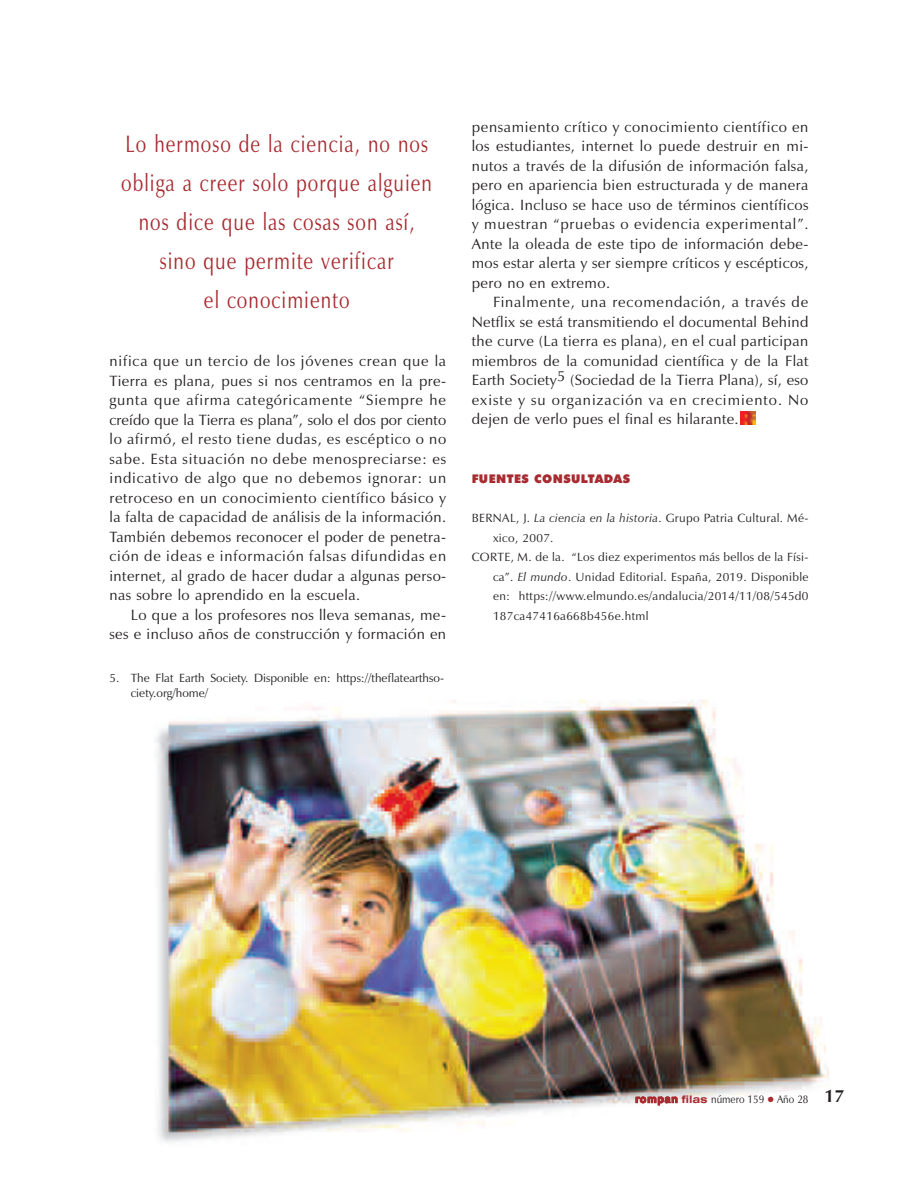
<style>
.page{position:relative;width:918px;height:1188px;background:#fff}
.page>*{position:absolute;margin:0;border:0;box-sizing:border-box;transform-origin:0 0}
.t1{font:24px/39px "Zapf Humanist 601 BT";letter-spacing:.055em;color:#a72b30;text-align:center;scale:.8 1}
.t2{font:15px/19.5px "Zapf Humanist 601 BT";letter-spacing:.025em;color:#231f20;text-align:justify}
.t3{font:12px "Zapf Humanist 601 BT";letter-spacing:.025em;color:#231f20}
.t4{font:12px/15px "Zapf Humanist 601 BT";color:#231f20}
.t5{font:900 12px "Futura BT";letter-spacing:.035em;color:#a72b30}
.t6{font:11.25px "Zapf Humanist 601 BT";color:#231f20;scale:.9 1}
.s1{font-style:italic}
.s2{font-family:"Swiss 721 BT Bold Outline";font-size:10.5px;color:#a72b30}
.s3{font-family:"Swiss 721 BT";font-weight:700;font-stretch:expanded;font-size:10.5px;color:#a72b30}
.s4{font-weight:700;font-size:18px}
</style>
<div class="page">
<img style="left:155px;top:699px;width:674px;height:444px">
<img style="left:741px;top:411px;width:15px;height:13px">
<svg style="left:768px;top:1096px;width:5px;height:6px"></svg>
<h1 class="t1" style="left:121px;top:126px;width:390px">Lo hermoso de la ciencia, no nos obliga a creer solo porque alguien nos dice que las cosas son así, sino que permite verificar<br>el conocimiento</h1>
<p class="t2" style="left:109px;top:353px;width:338px">nifica que un tercio de los jóvenes crean que la Tierra es plana, pues si nos centramos en la pre&shy;gunta que afirma categóricamente “Siempre he creído que la Tierra es plana”, solo el dos por ciento lo afirmó, el resto tiene dudas, es escéptico o no sabe. Esta situación no debe menospreciarse: es indicativo de algo que no debemos ignorar: un retroceso en un conocimiento científico básico y la falta de capacidad de análisis de la información.<br>También debemos reconocer el poder de penetra&shy;ción de ideas e información falsas difundidas en internet, al grado de hacer dudar a algunas perso&shy;nas sobre lo aprendido en la escuela.</p>
<p class="t2" style="left:109px;top:606px;width:338px;text-align:right">Lo que a los profesores nos lleva semanas, me&shy;ses e incluso años de construcción y formación en</p>
<p class="t4" style="left:131px;top:672px;width:315px;text-indent:-21px">5. The Flat Earth Society. Disponible en: https://theflatearthso&shy;ciety.org/home/</p>
<p class="t2" style="left:472px;top:119px;width:338px">pensamiento crítico y conocimiento científico en los estudiantes, internet lo puede destruir en mi - nutos a través de la difusión de información falsa, pero en apariencia bien estructurada y de manera lógica. Incluso se hace uso de términos científicos y muestran “pruebas o evidencia experimental”.<br>Ante la oleada de este tipo de información debe&shy;mos estar alerta y ser siempre críticos y escépticos, pero no en extremo.</p>
<p class="t2" style="left:472px;top:294px;width:338px;text-indent:21px">Finalmente, una recomendación, a través de Netflix se está transmitiendo el documental Behind the curve (La tierra es plana), en el cual participan miembros de la comunidad científica y de la Flat Earth Society5 (Sociedad de la Tierra Plana), sí, eso existe y su organización va en crecimiento. No dejen de verlo pues el final es hilarante.</p>
<p class="t5" style="left:472px;top:474px;width:160px">FUENTES CONSULTADAS</p>
<p class="t3" style="left:472px;top:513px;width:338px">BERNAL, J. <span class="s1">La ciencia en la historia</span>. Grupo Patria Cultural. Mé -</p>
<p class="t3" style="left:493px;top:532px;width:62px">xico, 2007.</p>
<p class="t3" style="left:472px;top:552px;width:338px">CORTE, M. de la. “Los diez experimentos más bellos de la Físi -</p>
<p class="t3" style="left:493px;top:572px;width:317px">ca”. <span class="s1">El mundo</span>. Unidad Editorial. España, 2019. Dis ponible</p>
<p class="t3" style="left:493px;top:591px;width:317px">en: https://www.elmundo.es/andalucia/2014/11/08/545d0</p>
<p class="t3" style="left:493px;top:610px;width:157px">187ca47416a668b456e.html</p>
<p class="t6" style="left:635px;top:1094px;width:233px"><span class="s2">rompan</span> <span class="s3">filas</span> número 159 Año 28 <span class="s4">17</span></p>
</div>
